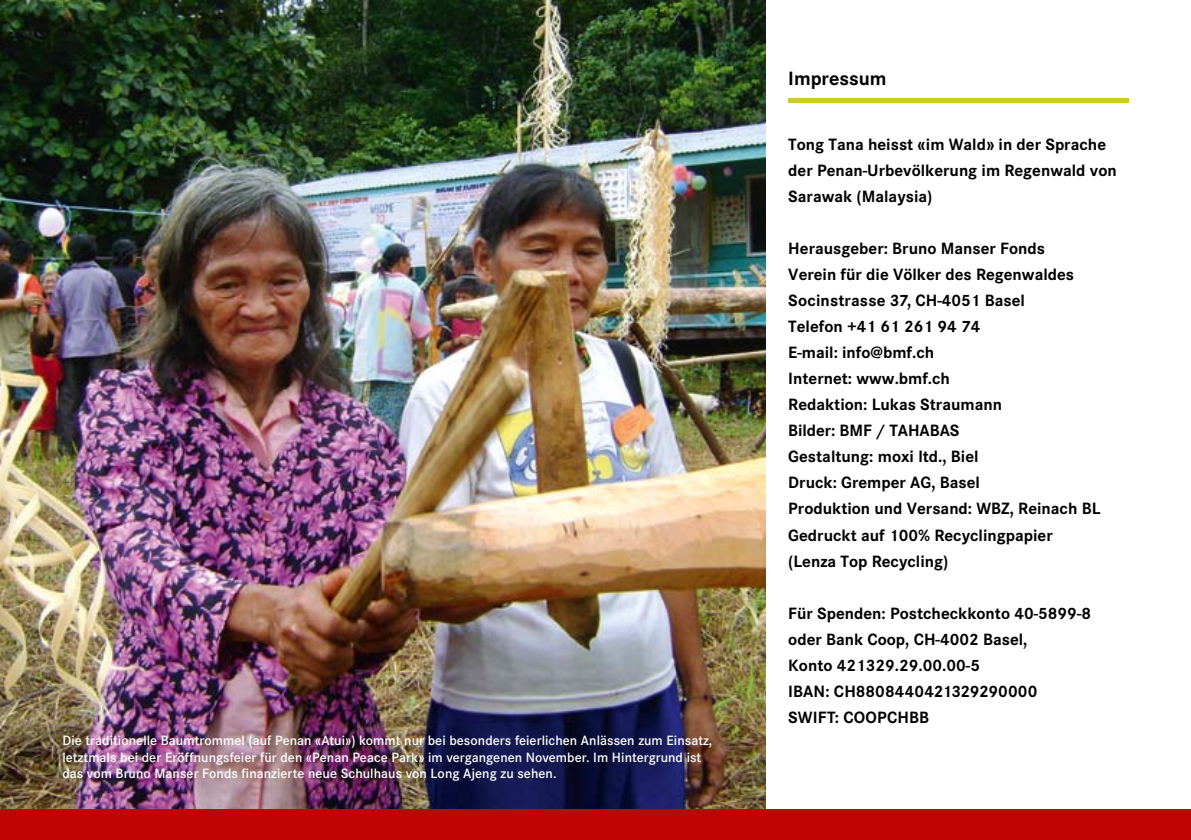
<style>
.page{position:relative;width:1191px;height:840px;background:#fff}
.page>*{position:absolute;margin:0;border:0;box-sizing:border-box;transform-origin:0 0}
.t1{font:700 20px "Corporate S";color:#000}
.t2{font:700 17px/26px "Corporate S";color:#000}
.t3{font:600 14px/16.8px "Corporate S";letter-spacing:.005em;color:#fff}
</style>
<div class="page">
<hr style="left:788px;top:98px;width:340px;height:4px;background:#cccd23">
<img style="left:0;top:0;width:765px;height:808px">
<div style="left:0;top:808px;width:1191px;height:31px;background:#c00303"></div>
<p class="t3" style="left:62px;top:731px;width:651px">Die traditionelle Baumtrommel (auf Penan «Atui») kommt nur bei besonders feierlichen Anlässen zum Einsatz, letztmals bei der Eröffnungsfeier für den «Penan Peace Park» im vergangenen November. Im Hintergrund ist das vom Bruno Manser Fonds finanzierte neue Schulhaus von Long Ajeng zu sehen.</p>
<p class="t1" style="left:788px;top:67px;width:100px">Impressum</p>
<p class="t2" style="left:788px;top:132px;width:330px">Tong Tana heisst «im Wald» in der Sprache der Penan-Urbevölkerung im Regenwald von<br>Sarawak (Malaysia)</p>
<p class="t2" style="left:788px;top:236px;width:314px">Herausgeber: Bruno Manser Fonds<br>Verein für die Völker des Regenwaldes<br>Socinstrasse 37, CH-4051 Basel<br>Telefon +41 61 261 94 74<br>E-mail: info@bmf.ch<br>Internet: www.bmf.ch<br>Redaktion: Lukas Straumann<br>Bilder: BMF / TAHABAS<br>Gestaltung: moxi ltd., Biel<br>Druck: Gremper AG, Basel<br>Produktion und Versand: WBZ, Reinach BL<br>Gedruckt auf 100% Recyclingpapier (Lenza Top Recycling)</p>
<p class="t2" style="left:788px;top:600px;width:304px">Für Spenden: Postcheckkonto 40-5899-8 oder Bank Coop, CH-4002 Basel,<br>Konto 421329.29.00.00-5<br>IBAN: CH8808440421329290000<br>SWIFT: COOPCHBB</p>
</div>
